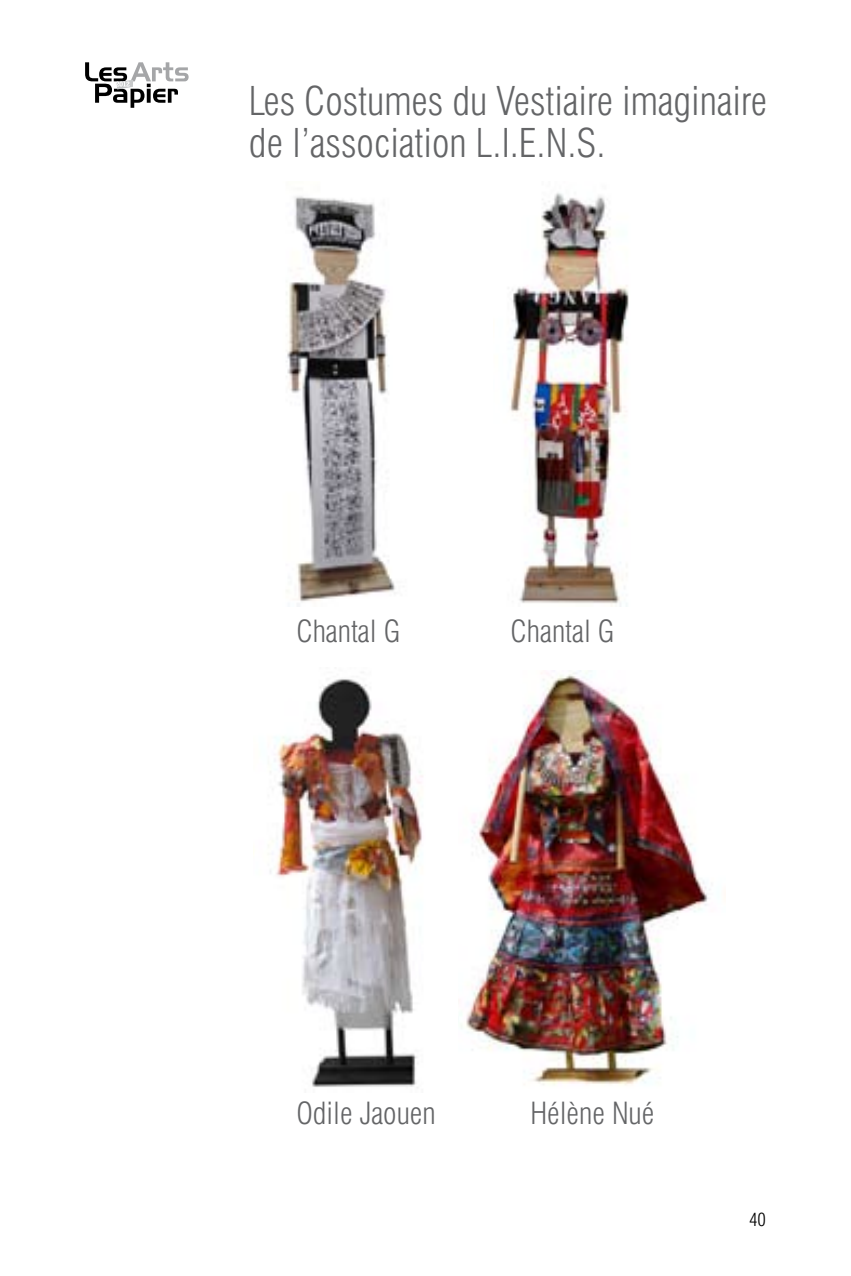
<style>
.page{position:relative;width:851px;height:1276px;background:#fff}
.page>*{position:absolute;margin:0;border:0;box-sizing:border-box;transform-origin:0 0}
.t1{font:300 condensed 39px/42px "Swiss 721 BT";color:#646567}
.t2{font:300 condensed 30px "Swiss 721 BT";color:#646567}
.t3{font:300 condensed 18px "Swiss 721 BT";color:#000}
</style>
<div class="page">
<svg style="left:85px;top:62px;width:103px;height:46px"></svg>
<img style="left:286px;top:196px;width:110px;height:410px">
<img style="left:510px;top:193px;width:119px;height:413px">
<img style="left:461px;top:670px;width:249px;height:416px">
<img style="left:268px;top:679px;width:155px;height:409px">
<p class="t1" style="left:249px;top:80px;width:519px">Les Costumes du Vestiaire imaginaire de l’association L.I.E.N.S.</p>
<p class="t2" style="left:296px;top:613px;width:105px">Chantal G</p>
<p class="t2" style="left:510px;top:613px;width:105px">Chantal G</p>
<p class="t2" style="left:296px;top:1095px;width:141px">Odile Jaouen</p>
<p class="t2" style="left:530px;top:1095px;width:125px">Hélène Nué</p>
<p class="t3" style="left:749px;top:1208px;width:18px">40</p>
</div>
